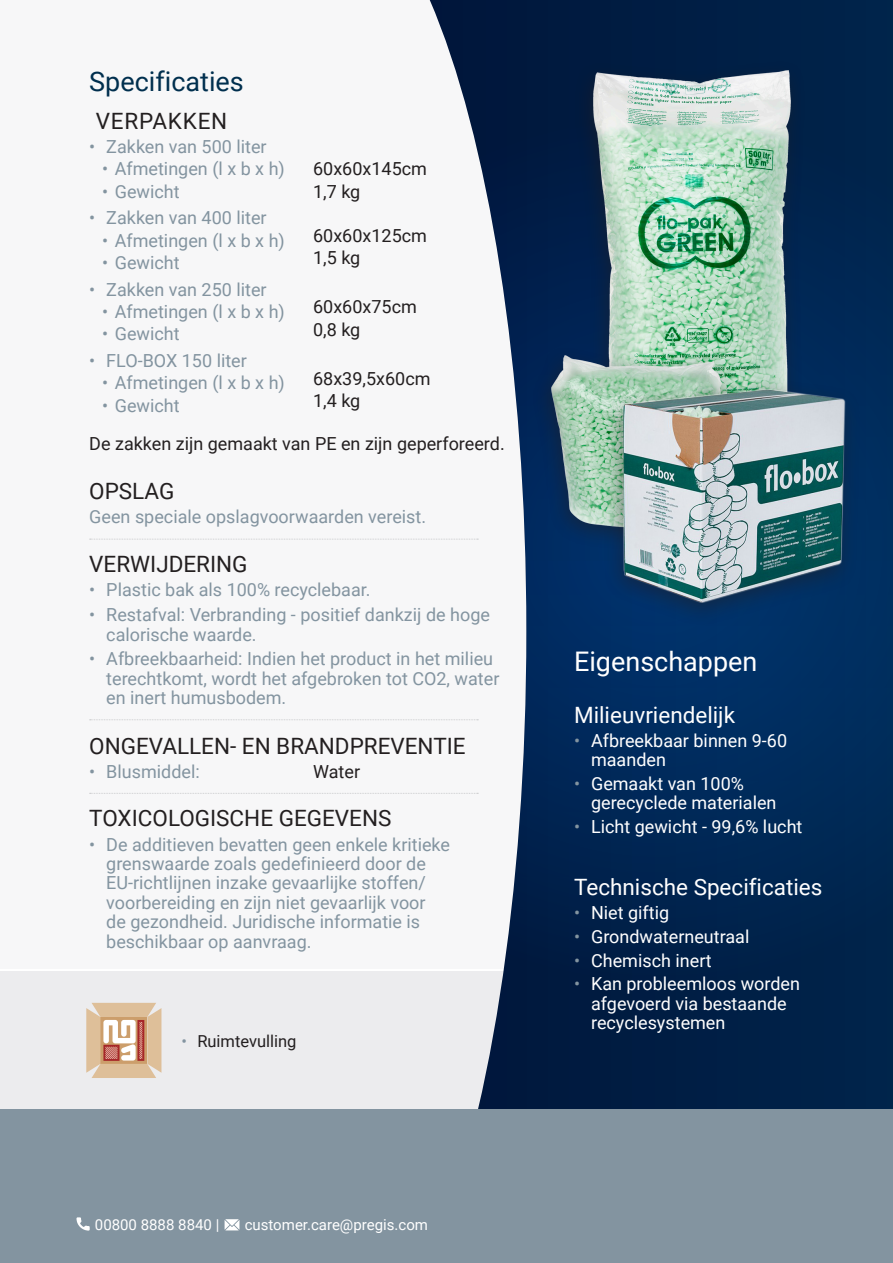
<style>
.page{position:relative;width:893px;height:1263px;background:#fff}
.page>*{position:absolute;margin:0;border:0;box-sizing:border-box;transform-origin:0 0}
.t1{font:27px "Roboto";color:#002f4e}
.t2{font:27px "Roboto";color:#fff}
.list_bullet{font:22.5px "Roboto";color:#231f20}
.list_bullet-2{font:22.5px "Roboto";color:#fff}
.list_bullet-3{font:22.5px "Roboto";letter-spacing:.035em;color:#231f20}
.redbullet{font:18px/19.5px "Roboto";color:#8394a0}
.t3{font:18px/19.5px "Roboto";color:#fff}
.list_bullet-4{font:18px "Roboto";color:#231f20}
.redbullet-2{font:18px "Roboto";color:#231f20}
.t4{font:16.5px "Roboto";color:#231f20}
.t5{font:15px "Roboto";color:#fff}
.s1{color:#8394a0}
</style>
<div class="page">
<div style="left:0;top:0;width:893px;height:968px;background:#f7f7f8"></div>
<div style="left:0;top:971px;width:893px;height:139px;background:#ececee"></div>
<svg style="left:430px;top:0;width:463px;height:1110px;background:#193355"></svg>
<svg style="left:430px;top:109px;width:463px;height:878px"></svg>
<div style="left:573px;top:60px;width:233px;height:443px;background:#231f20;opacity:.5"></div>
<img style="left:593px;top:71px;width:198px;height:306px">
<div style="left:532px;top:346px;width:204px;height:205px;background:#231f20;opacity:.5"></div>
<img style="left:551px;top:356px;width:170px;height:171px">
<div style="left:602px;top:377px;width:260px;height:250px;background:#231f20;opacity:.5"></div>
<img style="left:623px;top:389px;width:223px;height:213px">
<div style="left:0;top:1110px;width:893px;height:153px;background:#8394a0"></div>
<svg style="left:90px;top:539px;width:388px;height:1px"></svg>
<svg style="left:90px;top:719px;width:388px;height:1px"></svg>
<svg style="left:90px;top:793px;width:388px;height:1px"></svg>
<svg style="left:86px;top:1003px;width:75px;height:75px;background:#dcb99c"></svg>
<svg style="left:76px;top:1217px;width:14px;height:13px"></svg>
<svg style="left:225px;top:1219px;width:14px;height:11px"></svg>
<p class="t1" style="left:89px;top:62px;width:156px">Specificaties</p>
<p class="list_bullet-3" style="left:96px;top:105px;width:133px">VERPAKKEN</p>
<p class="redbullet" style="left:89px;top:136px;width:179px">• Zakken van 500 liter</p>
<p class="redbullet" style="left:102px;top:159px;width:184px">• Afmetingen (l x b x h)</p>
<p class="redbullet" style="left:102px;top:181px;width:79px">• Gewicht</p>
<p class="redbullet" style="left:89px;top:208px;width:179px">• Zakken van 400 liter</p>
<p class="redbullet" style="left:102px;top:230px;width:184px">• Afmetingen (l x b x h)</p>
<p class="redbullet" style="left:102px;top:252px;width:79px">• Gewicht</p>
<p class="redbullet" style="left:89px;top:279px;width:179px">• Zakken van 250 liter</p>
<p class="redbullet" style="left:102px;top:301px;width:184px">• Afmetingen (l x b x h)</p>
<p class="redbullet" style="left:102px;top:323px;width:79px">• Gewicht</p>
<p class="redbullet" style="left:89px;top:350px;width:159px">• FLO-BOX 150 liter</p>
<p class="redbullet" style="left:102px;top:372px;width:184px">• Afmetingen (l x b x h)</p>
<p class="redbullet" style="left:102px;top:395px;width:79px">• Gewicht</p>
<p class="list_bullet-4" style="left:313px;top:156px;width:115px">60x60x145cm</p>
<p class="list_bullet-4" style="left:313px;top:179px;width:49px">1,7 kg</p>
<p class="list_bullet-4" style="left:313px;top:223px;width:115px">60x60x125cm</p>
<p class="list_bullet-4" style="left:313px;top:245px;width:49px">1,5 kg</p>
<p class="list_bullet-4" style="left:313px;top:294px;width:105px">60x60x75cm</p>
<p class="list_bullet-4" style="left:313px;top:317px;width:49px">0,8 kg</p>
<p class="list_bullet-4" style="left:313px;top:366px;width:119px">68x39,5x60cm</p>
<p class="list_bullet-4" style="left:313px;top:388px;width:49px">1,4 kg</p>
<p class="redbullet-2" style="left:89px;top:430px;width:417px">De zakken zijn gemaakt van PE en zijn geperforeerd.</p>
<p class="list_bullet" style="left:89px;top:475px;width:87px">OPSLAG</p>
<p class="redbullet" style="left:89px;top:506px;width:338px">Geen speciale opslagvoorwaarden vereist.</p>
<p class="list_bullet" style="left:89px;top:548px;width:160px">VERWIJDERING</p>
<p class="redbullet" style="left:89px;top:579px;width:283px">• Plastic bak als 100% recyclebaar.</p>
<p class="redbullet" style="left:106px;top:604px;width:385px;text-indent:-17px">• Restafval: Verbranding - positief dankzij de hoge calorische waarde.</p>
<p class="redbullet" style="left:106px;top:648px;width:395px;text-indent:-17px">• Afbreekbaarheid: Indien het product in het milieu terechtkomt, wordt het afgebroken tot CO2, water en inert humusbodem.</p>
<p class="list_bullet" style="left:89px;top:730px;width:378px">ONGEVALLEN- EN BRANDPREVENTIE</p>
<p class="redbullet" style="left:89px;top:761px;width:112px">• Blusmiddel:</p>
<p class="redbullet-2" style="left:313px;top:759px;width:48px">Water</p>
<p class="list_bullet" style="left:89px;top:803px;width:304px">TOXICOLOGISCHE GEGEVENS</p>
<p class="redbullet" style="left:106px;top:834px;width:345px;text-indent:-17px">• De additieven bevatten geen enkele kritieke grenswaarde zoals gedefinieerd door de EU-richtlijnen inzake gevaarlijke stoffen/ voorbereiding en zijn niet gevaarlijk voor<br>de gezondheid. Juridische informatie is beschikbaar op aanvraag.</p>
<p class="t4" style="left:181px;top:1029px;width:117px"><span class="s1">•</span> Ruimtevulling</p>
<p class="t5" style="left:95px;top:1214px;width:126px">00800 8888 8840 |</p>
<p class="t5" style="left:245px;top:1214px;width:185px">customer.care@pregis.com</p>
<p class="t2" style="left:574px;top:642px;width:185px">Eigenschappen</p>
<p class="list_bullet-2" style="left:574px;top:699px;width:163px">Milieuvriendelijk</p>
<p class="t3" style="left:591px;top:730px;width:198px;text-indent:-17px"><span class="s1">•</span> Afbreekbaar binnen 9-60 maanden</p>
<p class="t3" style="left:591px;top:773px;width:187px;text-indent:-17px"><span class="s1">•</span> Gemaakt van 100% gerecyclede materialen</p>
<p class="t3" style="left:574px;top:816px;width:230px"><span class="s1">•</span> Licht gewicht - 99,6% lucht</p>
<p class="list_bullet-2" style="left:574px;top:871px;width:250px">Technische Specificaties</p>
<p class="t3" style="left:574px;top:902px;width:97px"><span class="s1">•</span> Niet giftig</p>
<p class="t3" style="left:574px;top:926px;width:177px"><span class="s1">•</span> Grondwaterneutraal</p>
<p class="t3" style="left:574px;top:950px;width:139px"><span class="s1">•</span> Chemisch inert</p>
<p class="t3" style="left:591px;top:973px;width:211px;text-indent:-17px"><span class="s1">•</span> Kan probleemloos worden afgevoerd via bestaande recyclesystemen</p>
</div>
